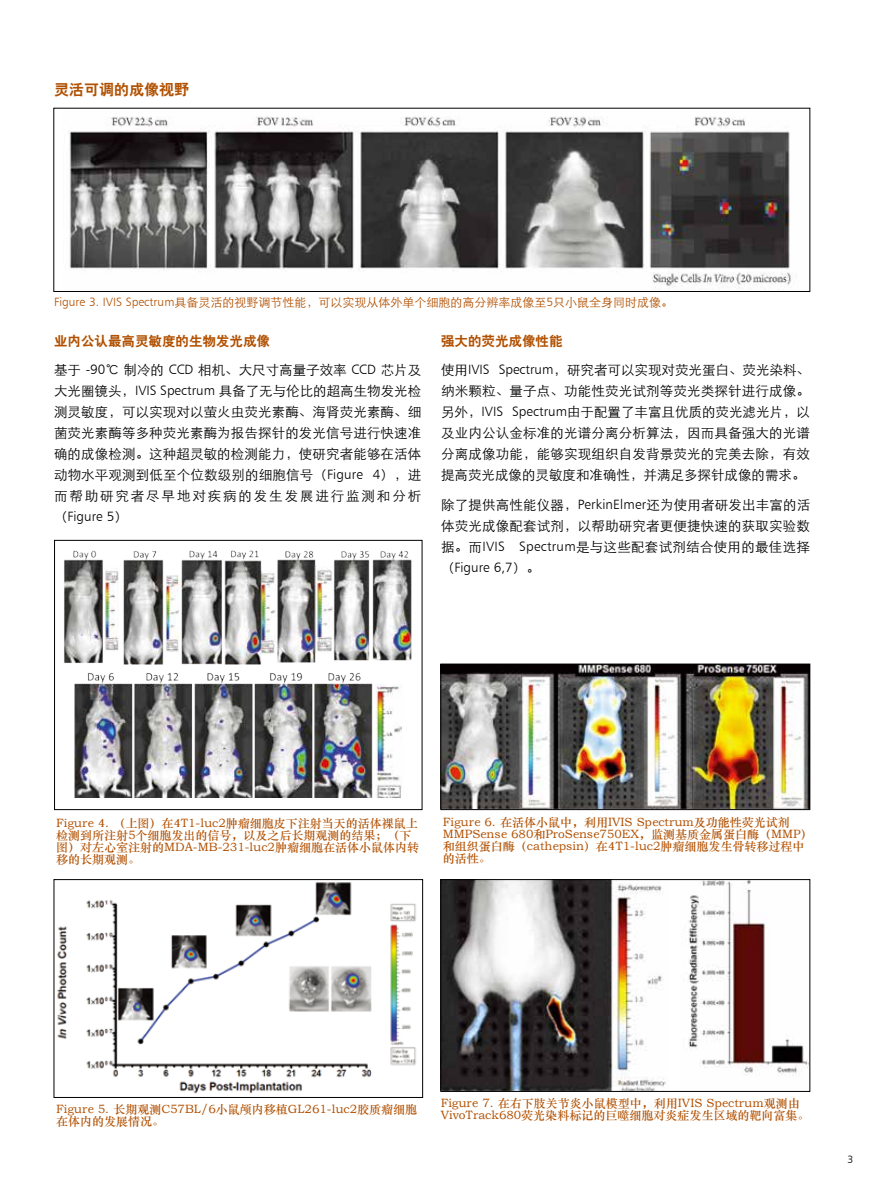
<style>
.page{position:relative;width:893px;height:1191px;background:#fff}
.page>*{position:absolute;margin:0;border:0;box-sizing:border-box;transform-origin:0 0}
.t1{font:15px "H Yb 2 gj";color:#b15000}
.t2{font:13.5px/21px "ST Xihei";letter-spacing:.015em;color:#000;text-align:justify}
.t3{font:13.5px "H Yb 2 gj";color:#b15000}
.t4{font:13.5px "Humanist 777 BT Light B";color:#000}
.t5{font:12px/12px "ST Zhongsong";color:#b15000}
.t6{font:12px "ST Xihei";color:#b15000}
.t7{font:10.5px "Humanist 777 BT Light B";color:#000}
.s1{font-family:"Humanist 777 BT Light B"}
.s2{font-family:"ST Xihei"}
</style>
<div class="page">
<img style="left:69px;top:116px;width:728px;height:174px">
<div style="left:54px;top:108px;width:756px;height:184px;border:1px solid #000"></div>
<img style="left:74px;top:664px;width:328px;height:133px">
<div style="left:54px;top:540px;width:368px;height:269px;border:1px solid #000"></div>
<img style="left:57px;top:882px;width:359px;height:212px">
<div style="left:54px;top:879px;width:369px;height:218px;border:1px solid #000"></div>
<img style="left:443px;top:666px;width:365px;height:141px">
<div style="left:441px;top:664px;width:369px;height:145px;border:1px solid #000"></div>
<img style="left:443px;top:881px;width:365px;height:208px">
<div style="left:441px;top:879px;width:369px;height:212px;border:1px solid #000"></div>
<img style="left:64px;top:550px;width:348px;height:114px">
<p class="t1" style="left:54px;top:82px;width:136px">灵活可调的成像视野</p>
<p class="t6" style="left:54px;top:293px;width:621px"><span class="s1">Figure 3. IVIS Spectrum</span>具备灵活的视野调节性能，可以实现从体外单个细胞的高分辨率成像至<span class="s1">5</span>只小鼠全身同时成像。</p>
<p class="t3" style="left:54px;top:334px;width:217px">业内公认最高灵敏度的生物发光成像</p>
<p class="t2" style="left:54px;top:359px;width:369px">基于 <span class="s1">-90</span>℃ 制冷的 <span class="s1">CCD</span> 相机、大尺寸高量子效率 <span class="s1">CCD</span> 芯片及大光圈镜头，<span class="s1">IVIS Spectrum</span> 具备了无与伦比的超高生物发光检测灵敏度，可以实现对以萤火虫荧光素酶、海肾荧光素酶、细菌荧光素酶等多种荧光素酶为报告探针的发光信号进行快速准确的成像检测。这种超灵敏的检测能力，使研究者能够在活体动物水平观测到低至个位数级别的细胞信号（<span class="s1">Figure 4</span>），进而帮助研究者尽早地对疾病的发生发展进行监测和分析</p>
<p class="t4" style="left:54px;top:508px;width:75px"><span class="s2">（</span>Figure 5<span class="s2">）</span></p>
<p class="t3" style="left:441px;top:334px;width:123px">强大的荧光成像性能</p>
<p class="t2" style="left:441px;top:359px;width:371px">使用<span class="s1">IVIS Spectrum</span>，研究者可以实现对荧光蛋白、荧光染料、纳米颗粒、量子点、功能性荧光试剂等荧光类探针进行成像。另外，<span class="s1">IVIS Spectrum</span>由于配置了丰富且优质的荧光滤光片，以及业内公认金标准的光谱分离分析算法，因而具备强大的光谱分离成像功能，能够实现组织自发背景荧光的完美去除，有效提高荧光成像的灵敏度和准确性，并满足多探针成像的需求。</p>
<p class="t2" style="left:441px;top:493px;width:371px">除了提供高性能仪器，<span class="s1">PerkinElmer</span>还为使用者研发出丰富的活体荧光成像配套试剂，以帮助研究者更便捷快速的获取实验数据。而<span class="s1">IVIS Spectrum</span>是与这些配套试剂结合使用的最佳选择</p>
<p class="t4" style="left:441px;top:559px;width:100px"><span class="s2">（</span>Figure 6,7<span class="s2">）。</span></p>
<p class="t5" style="left:56px;top:817px;width:364px">Figure 4. （上图）在4T1-luc2肿瘤细胞皮下注射当天的活体裸鼠上检测到所注射5个细胞发出的信号，以及之后长期观测的结果；（下图）对左心室注射的MDA-MB-231-luc2肿瘤细胞在活体小鼠体内转移的长期观测。</p>
<p class="t5" style="left:443px;top:816px;width:371px">Figure 6. 在活体小鼠中，利用IVIS Spectrum及功能性荧光试剂MMPSense 680和ProSense750EX，监测基质金属蛋白酶（MMP）和组织蛋白酶（cathepsin）在4T1-luc2肿瘤细胞发生骨转移过程中的活性。</p>
<p class="t5" style="left:56px;top:1102px;width:363px">Figure 5. 长期观测C57BL/6小鼠颅内移植GL261-luc2胶质瘤细胞在体内的发展情况。</p>
<p class="t5" style="left:441px;top:1096px;width:370px">Figure 7. 在右下肢关节炎小鼠模型中，利用IVIS Spectrum观测由<br>VivoTrack680荧光染料标记的巨噬细胞对炎症发生区域的靶向富集。</p>
<p class="t7" style="left:848px;top:1152px;width:7px">3</p>
</div>
